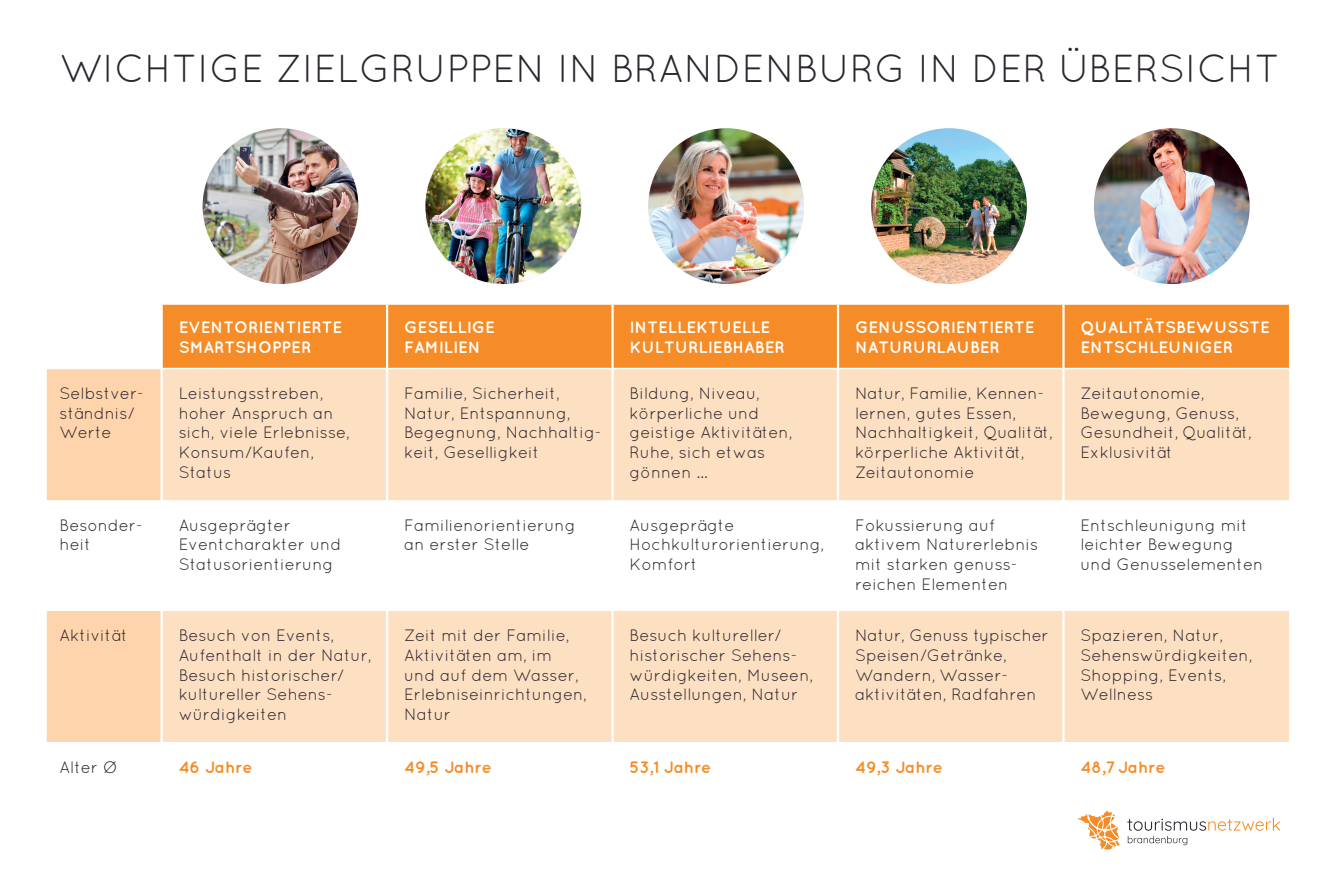
<style>
.page{position:relative;width:1340px;height:893px;background:#fff}
.page>*{position:absolute;margin:0;border:0;box-sizing:border-box;transform-origin:0 0}
.t1{font:39px "Quicksand";color:#2b252d}
.t2{font:16.5px/19.8px "Quicksand";color:#2b252d}
.t3{font:700 16.5px/19.8px "Quicksand";color:#fff}
.t4{font:700 16.5px "Quicksand";color:#f68c27}
</style>
<div class="page">
<img style="left:871px;top:128px;width:155px;height:156px;border-radius:78px">
<img style="left:203px;top:128px;width:155px;height:156px;border-radius:78px">
<img style="left:648px;top:128px;width:156px;height:156px;border-radius:78px">
<img style="left:1093px;top:128px;width:156px;height:156px;border-radius:78px">
<img style="left:425px;top:128px;width:156px;height:156px;border-radius:78px">
<div style="left:163px;top:305px;width:1125px;height:63px;background:#f68c27"></div>
<div style="left:47px;top:369px;width:113px;height:131px;background:#fdd4ac"></div>
<div style="left:163px;top:369px;width:1125px;height:131px;background:#fddfc2"></div>
<svg style="left:47px;top:500px;width:1241px;height:242px;fill:#fddfc2"></svg>
<hr style="left:386px;top:305px;width:2px;height:64px;background:#fff">
<hr style="left:611px;top:305px;width:2px;height:64px;background:#fff">
<hr style="left:837px;top:305px;width:2px;height:64px;background:#fff">
<hr style="left:1062px;top:305px;width:2px;height:64px;background:#fff">
<hr style="left:386px;top:369px;width:2px;height:131px;background:#fff">
<hr style="left:611px;top:369px;width:2px;height:131px;background:#fff">
<hr style="left:837px;top:369px;width:2px;height:131px;background:#fff">
<hr style="left:1062px;top:369px;width:2px;height:131px;background:#fff">
<hr style="left:160px;top:500px;width:3px;height:111px;background:#fff">
<hr style="left:386px;top:500px;width:2px;height:111px;background:#fff">
<hr style="left:611px;top:500px;width:2px;height:111px;background:#fff">
<hr style="left:837px;top:500px;width:2px;height:111px;background:#fff">
<hr style="left:1062px;top:500px;width:2px;height:111px;background:#fff">
<hr style="left:160px;top:611px;width:3px;height:132px;background:#fff">
<hr style="left:386px;top:611px;width:2px;height:132px;background:#fff">
<hr style="left:611px;top:611px;width:2px;height:132px;background:#fff">
<hr style="left:837px;top:611px;width:2px;height:132px;background:#fff">
<hr style="left:1062px;top:611px;width:2px;height:132px;background:#fff">
<svg style="left:1127px;top:817px;width:152px;height:28px"></svg>
<svg style="left:1077px;top:811px;width:42px;height:39px"></svg>
<h1 class="t1" style="left:60px;top:46px;width:1222px">WICHTIGE ZIELGRUPPEN IN BRANDENBURG IN DER ÜBERSICHT</h1>
<p class="t3" style="left:179px;top:317px;width:165px">EVENTORIENTIERTE<br>SMARTSHOPPER</p>
<p class="t3" style="left:404px;top:317px;width:92px">GESELLIGE<br>FAMILIEN</p>
<p class="t3" style="left:629px;top:317px;width:157px">INTELLEKTUELLE<br>KULTURLIEBHABER</p>
<p class="t3" style="left:855px;top:317px;width:181px">GENUSSORIENTIERTE<br>NATURURLAUBER</p>
<p class="t3" style="left:1080px;top:317px;width:191px">QUALITÄTSBEWUSSTE<br>ENTSCHLEUNIGER</p>
<p class="t2" style="left:60px;top:383px;width:86px">Selbstver&shy;ständnis/<br>Werte</p>
<p class="t2" style="left:179px;top:383px;width:173px">Leistungsstreben, hoher Anspruch an sich, viele Erlebnisse,<br>Konsum/Kaufen,<br>Status</p>
<p class="t2" style="left:404px;top:383px;width:199px">Familie, Sicherheit,<br>Natur, Entspannung,<br>Begegnung, Nachhaltig&shy;keit, Geselligkeit</p>
<p class="t2" style="left:629px;top:383px;width:164px">Bildung, Niveau, körperliche und geistige Aktivitäten,<br>Ruhe, sich etwas gönnen …</p>
<p class="t2" style="left:855px;top:383px;width:199px">Natur, Familie, Kennen&shy;lernen, gutes Essen,<br>Nachhaltigkeit, Qualität, körperliche Aktivität,<br>Zeitautonomie</p>
<p class="t2" style="left:1080px;top:383px;width:173px">Zeitautonomie,<br>Bewegung, Genuss,<br>Gesundheit, Qualität,<br>Exklusivität</p>
<p class="t2" style="left:60px;top:515px;width:85px">Besonder&shy;heit</p>
<p class="t2" style="left:179px;top:515px;width:164px">Ausgeprägter<br>Eventcharakter und<br>Statusorientierung</p>
<p class="t2" style="left:404px;top:515px;width:173px">Familienorientierung an erster Stelle</p>
<p class="t2" style="left:629px;top:515px;width:196px">Ausgeprägte<br>Hochkulturorientierung,<br>Komfort</p>
<p class="t2" style="left:855px;top:515px;width:185px">Fokussierung auf aktivem Naturerlebnis mit starken genuss&shy;reichen Elementen</p>
<p class="t2" style="left:1080px;top:515px;width:184px">Entschleunigung mit leichter Bewegung und Genusselementen</p>
<p class="t2" style="left:60px;top:625px;width:70px">Aktivität</p>
<p class="t2" style="left:179px;top:625px;width:195px">Besuch von Events,<br>Aufenthalt in der Natur,<br>Besuch historischer/ kultureller Sehens&shy;würdigkeiten</p>
<p class="t2" style="left:404px;top:625px;width:184px">Zeit mit der Familie,<br>Aktivitäten am, im und auf dem Wasser,<br>Erlebniseinrichtungen,<br>Natur</p>
<p class="t2" style="left:629px;top:625px;width:185px">Besuch kultureller/ historischer Sehens&shy;würdigkeiten, Museen,<br>Ausstellungen, Natur</p>
<p class="t2" style="left:855px;top:625px;width:195px">Natur, Genuss typischer<br>Speisen/Getränke,<br>Wandern, Wasser&shy;aktivitäten, Radfahren</p>
<p class="t2" style="left:1080px;top:625px;width:173px">Spazieren, Natur,<br>Sehenswürdigkeiten,<br>Shopping, Events,<br>Wellness</p>
<p class="t2" style="left:60px;top:757px;width:59px">Alter Ø</p>
<p class="t4" style="left:179px;top:757px;width:75px">46 Jahre</p>
<p class="t4" style="left:404px;top:757px;width:89px">49,5 Jahre</p>
<p class="t4" style="left:629px;top:757px;width:83px">53,1 Jahre</p>
<p class="t4" style="left:855px;top:757px;width:89px">49,3 Jahre</p>
<p class="t4" style="left:1080px;top:757px;width:86px">48,7 Jahre</p>
</div>
